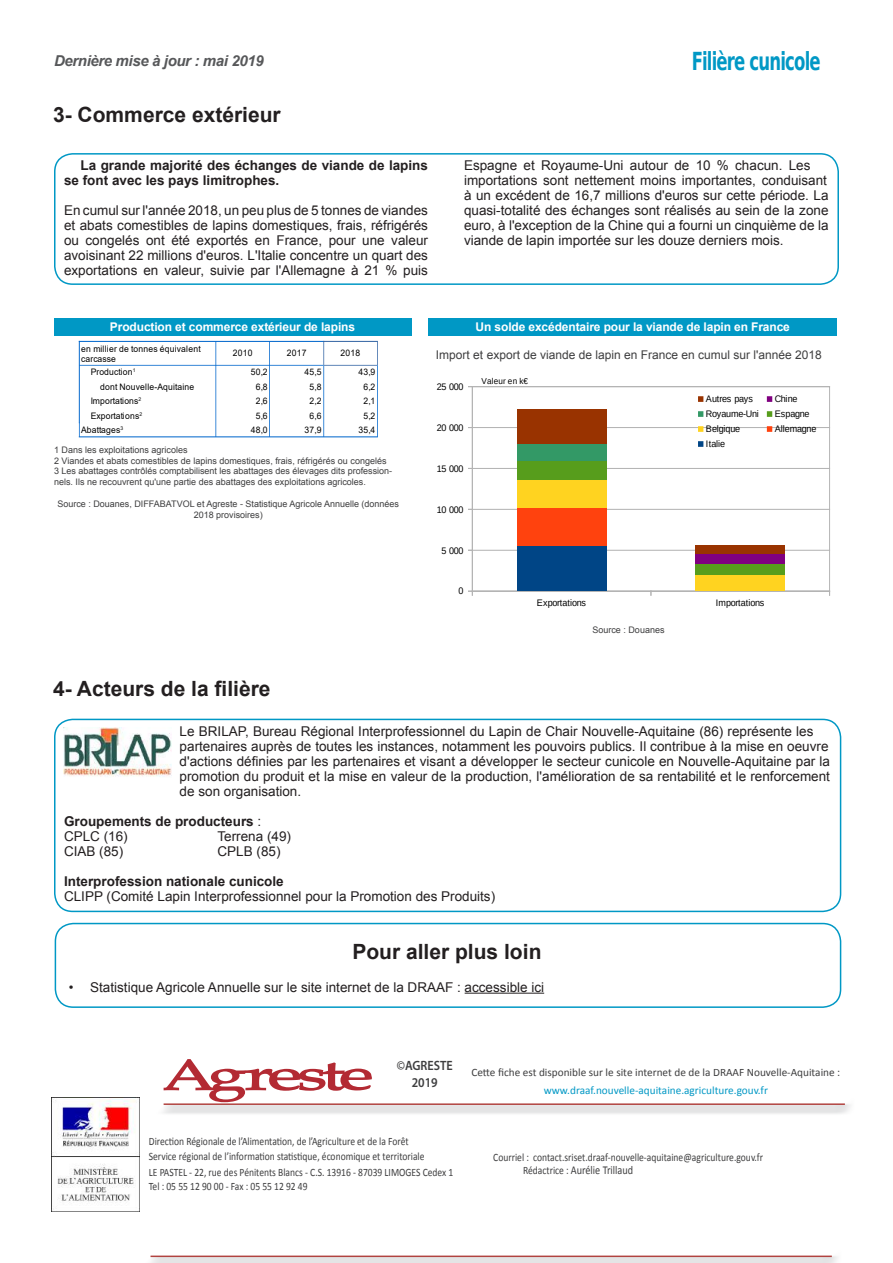
<style>
.page{position:relative;width:893px;height:1263px;background:#fff}
.page>*{position:absolute;margin:0;border:0;box-sizing:border-box;transform-origin:0 0}
.t1{font:700 24.75px "DejaVu Sans";letter-spacing:-.05em;color:#0098c5;scale:.67 1}
.t2{font:700 21px "Arial";color:#231f20}
.t3{font:italic 700 15px "Arial";letter-spacing:-.025em;color:#57585a}
.t4{font:13.5px/15px "Arial";color:#231f20}
.t5{font:700 13.5px/15px "Arial";color:#231f20}
.t6{font:600 13.5px/16.2px "Myriad Pro";color:#3e3e3f;text-align:center;scale:.9 1}
.t7{font:700 12px "Arial";letter-spacing:-.01em;color:#fff}
.t8{font:12px "Arial";color:#3e3e3f}
.t9{font:12px "Calibri";color:#3e3e3f;scale:.85 1}
.t10{font:11.25px/15.6px "Calibri";color:#3e3e3f;scale:.85 1}
.t11{font:11.25px "Calibri";color:#3e3e3f}
.t12{font:11.25px "Calibri";color:#0098c5}
.t13{font:9.45px "Liberation Sans";letter-spacing:-.03em;color:#000;scale:.95 1}
.t14{font:9px/10.8px "Arial";color:#3e3e3f}
.t15{font:9px/10.5px "Arial";letter-spacing:.025em;color:#000;scale:.96 1}
.t16{font:8.55px "Liberation Sans";letter-spacing:.025em;color:#000;scale:.95 1}
.s1{font-weight:400}
.s2{font-size:11.25px}
</style>
<div class="page">
<div style="left:155px;top:1095px;width:700px;height:20px;background:#939598;opacity:.75"></div>
<hr style="left:164px;top:1103px;width:681px;height:2px;background:#b14340">
<img style="left:51px;top:1097px;width:89px;height:114px">
<svg style="left:164px;top:1059px;width:208px;height:43px"></svg>
<div style="left:142px;top:1248px;width:700px;height:15px;background:#939598;opacity:.75"></div>
<hr style="left:151px;top:1255px;width:681px;height:2px;background:#b14340">
<hr style="left:465px;top:993px;width:79px;height:1px;background:#231f20">
<div style="left:55px;top:923px;width:786px;height:85px;border:2px solid #0098c5;border-radius:18px"></div>
<div style="left:54px;top:719px;width:787px;height:193px;border:2px solid #0098c5;border-radius:18px"></div>
<svg style="left:473px;top:387px;width:357px;height:204px"></svg>
<hr style="left:472px;top:550px;width:358px;height:1px;background:#b3b3b3">
<hr style="left:472px;top:509px;width:358px;height:1px;background:#b3b3b3">
<hr style="left:472px;top:468px;width:358px;height:1px;background:#b3b3b3">
<hr style="left:472px;top:427px;width:358px;height:1px;background:#b3b3b3">
<hr style="left:472px;top:386px;width:358px;height:1px;background:#b3b3b3">
<hr style="left:472px;top:591px;width:358px;height:1px;background:#b3b3b3">
<hr style="left:472px;top:387px;width:1px;height:204px;background:#b3b3b3">
<div style="left:517px;top:546px;width:89px;height:45px;background:#004586"></div>
<div style="left:517px;top:507px;width:89px;height:39px;background:#ff420e"></div>
<div style="left:696px;top:574px;width:89px;height:17px;background:#ffd320"></div>
<div style="left:517px;top:480px;width:89px;height:27px;background:#ffd320"></div>
<div style="left:696px;top:564px;width:89px;height:10px;background:#579d1c"></div>
<div style="left:517px;top:461px;width:89px;height:19px;background:#579d1c"></div>
<div style="left:517px;top:444px;width:89px;height:17px;background:#396"></div>
<div style="left:696px;top:553px;width:89px;height:11px;background:#800080"></div>
<div style="left:696px;top:545px;width:89px;height:8px;background:#930"></div>
<div style="left:517px;top:409px;width:89px;height:35px;background:#930"></div>
<svg style="left:698px;top:441px;width:5px;height:6px"></svg>
<svg style="left:767px;top:426px;width:5px;height:6px"></svg>
<svg style="left:698px;top:426px;width:5px;height:6px"></svg>
<svg style="left:767px;top:411px;width:5px;height:6px"></svg>
<svg style="left:698px;top:411px;width:5px;height:6px"></svg>
<svg style="left:767px;top:396px;width:5px;height:6px"></svg>
<svg style="left:698px;top:396px;width:5px;height:6px"></svg>
<div style="left:429px;top:319px;width:408px;height:17px;background:#0098c5"></div>
<div style="left:54px;top:153px;width:785px;height:132px;border:2px solid #0098c5;border-radius:18px"></div>
<hr style="left:79px;top:437px;width:298px;height:1px;background:#06c">
<svg style="left:79px;top:341px;width:299px;height:96px"></svg>
<div style="left:54px;top:319px;width:357px;height:17px;background:#0098c5"></div>
<img style="left:63px;top:728px;width:108px;height:49px">
<p class="t3" style="left:54px;top:51px;width:211px">Dernière mise à jour : mai 2019</p>
<h1 class="t1" style="left:692px;top:41px;width:194px">Filière cunicole</h1>
<h2 class="t2" style="left:53px;top:100px;width:229px">3- Commerce extérieur</h2>
<p class="t5" style="left:64px;top:159px;width:366px;text-indent:16px">La grande majorité des échanges de viande de lapins se font avec les pays limitrophes.</p>
<p class="t4" style="left:64px;top:203px;width:366px;text-align:justify">En cumul sur l'année 2018, un peu plus de 5 tonnes de viandes et abats comestibles de lapins domestiques, frais, réfrigérés ou congelés ont été exportés en France, pour une valeur avoisinant 22 millions d'euros. L'Italie concentre un quart des exportations en valeur, suivie par l'Allemagne à 21 % puis</p>
<p class="t4" style="left:464px;top:158px;width:366px">Espagne et Royaume-Uni autour de 10 % chacun. Les importations sont nettement moins importantes, conduisant à un excédent de 16,7 millions d'euros sur cette période. La quasi-totalité des échanges sont réalisés au sein de la zone euro, à l'exception de la Chine qui a fourni un cinquième de la viande de lapin importée sur les douze derniers mois.</p>
<p class="t7" style="left:110px;top:318px;width:247px">Production et commerce extérieur de lapins</p>
<p class="t15" style="left:81px;top:343px;width:126px">en millier de tonnes équivalent carcasse</p>
<p class="t15" style="left:91px;top:367px;width:48px">Production<sup>1</sup></p>
<p class="t15" style="left:91px;top:396px;width:54px">Importations<sup>2</sup></p>
<p class="t15" style="left:91px;top:410px;width:55px">Exportations<sup>2</sup></p>
<p class="t15" style="left:81px;top:424px;width:45px">Abattages<sup>3</sup></p>
<p class="t15" style="left:233px;top:348px;width:22px">2010</p>
<p class="t15" style="left:287px;top:348px;width:22px">2017</p>
<p class="t15" style="left:341px;top:348px;width:22px">2018</p>
<p class="t15" style="left:251px;top:367px;width:19px">50,2</p>
<p class="t15" style="left:305px;top:367px;width:19px">45,5</p>
<p class="t15" style="left:358px;top:367px;width:19px">43,9</p>
<p class="t15" style="left:100px;top:381px;width:99px">dont Nouvelle-Aquitaine</p>
<p class="t15" style="left:256px;top:381px;width:14px">6,8</p>
<p class="t15" style="left:310px;top:381px;width:14px">5,8</p>
<p class="t15" style="left:363px;top:381px;width:14px">6,2</p>
<p class="t15" style="left:256px;top:396px;width:14px">2,6</p>
<p class="t15" style="left:310px;top:396px;width:14px">2,2</p>
<p class="t15" style="left:363px;top:396px;width:14px">2,1</p>
<p class="t15" style="left:256px;top:410px;width:14px">5,6</p>
<p class="t15" style="left:310px;top:410px;width:14px">6,6</p>
<p class="t15" style="left:363px;top:410px;width:14px">5,2</p>
<p class="t15" style="left:251px;top:424px;width:19px">48,0</p>
<p class="t15" style="left:305px;top:424px;width:19px">37,9</p>
<p class="t15" style="left:358px;top:424px;width:19px">35,4</p>
<p class="t14" style="left:54px;top:444px;width:340px">1 Dans les exploitations agricoles<br>2 Viandes et abats comestibles de lapins domestiques, frais, réfrigérés ou congelés 3 Les abattages contrôlés comptabilisent les abattages des élevages dits profession&shy;nels. Ils ne recouvrent qu'une partie des abattages des exploitations agricoles.</p>
<p class="t14" style="left:57px;top:498px;width:343px;text-align:center">Source : Douanes, DIFFABATVOL et Agreste - Statistique Agricole Annuelle (données<br>2018 provisoires)</p>
<p class="t7" style="left:476px;top:318px;width:316px">Un solde excédentaire pour la viande de lapin en France</p>
<p class="t8" style="left:436px;top:347px;width:387px">Import et export de viande de lapin en France en cumul sur l'année 2018</p>
<p class="t13" style="left:437px;top:381px;width:30px">25 000</p>
<p class="t13" style="left:437px;top:421px;width:30px">20 000</p>
<p class="t13" style="left:437px;top:462px;width:30px">15 000</p>
<p class="t13" style="left:437px;top:503px;width:30px">10 000</p>
<p class="t13" style="left:442px;top:544px;width:25px">5 000</p>
<p class="t13" style="left:458px;top:585px;width:7px">0</p>
<p class="t16" style="left:482px;top:376px;width:50px">Valeur en k€</p>
<p class="t13" style="left:706px;top:393px;width:51px">Autres pays</p>
<p class="t13" style="left:775px;top:393px;width:25px">Chine</p>
<p class="t13" style="left:706px;top:408px;width:57px">Royaume-Uni</p>
<p class="t13" style="left:775px;top:408px;width:38px">Espagne</p>
<p class="t13" style="left:706px;top:423px;width:37px">Belgique</p>
<p class="t13" style="left:775px;top:423px;width:45px">Allemagne</p>
<p class="t13" style="left:706px;top:438px;width:22px">Italie</p>
<p class="t13" style="left:537px;top:597px;width:53px">Exportations</p>
<p class="t13" style="left:716px;top:597px;width:53px">Importations</p>
<p class="t14" style="left:592px;top:624px;width:74px">Source : Douanes</p>
<h2 class="t2" style="left:53px;top:674px;width:219px">4- Acteurs de la filière</h2>
<p class="t4" style="left:180px;top:724px;width:652px">Le BRILAP, Bureau Régional Interprofessionnel du Lapin de Chair Nouvelle-Aquitaine (86) représente les partenaires auprès de toutes les instances, notamment les pouvoirs publics. Il contribue à la mise en oeuvre d'actions définies par les partenaires et visant a développer le secteur cunicole en Nouvelle-Aquitaine par la promotion du produit et la mise en valeur de la production, l'amélioration de sa rentabilité et le renforcement de son organisation.</p>
<p class="t5" style="left:64px;top:814px;width:199px">Groupements de producteurs <span class="s1">:<br>CPLC (16)</span></p>
<p class="t4" style="left:217px;top:829px;width:75px">Terrena (49)</p>
<p class="t4" style="left:64px;top:844px;width:61px">CIAB (85)</p>
<p class="t4" style="left:217px;top:844px;width:65px">CPLB (85)</p>
<p class="t5" style="left:64px;top:874px;width:221px">Interprofession nationale cunicole</p>
<p class="t4" style="left:64px;top:889px;width:433px">CLIPP (Comité Lapin Interprofessionnel pour la Promotion des Produits)</p>
<h2 class="t2" style="left:352px;top:938px;width:191px">Pour aller plus loin</h2>
<p class="t4" style="left:69px;top:980px;width:477px">• Statistique Agricole Annuelle sur le site internet de la DRAAF : accessible ici</p>
<p class="t6" style="left:397px;top:1057px;width:64px">©AGRESTE<br>2019</p>
<p class="t10" style="left:149px;top:1133px;width:360px">Direction Régionale de l’Alimentation, de l’Agriculture et de la Forêt<br>Service régional de l’information statistique, économique et territoriale<br>LE PASTEL - 22, rue des Pénitents Blancs - C.S. 13916 - 87039 LIMOGES Cedex 1</p>
<p class="t10" style="left:149px;top:1178px;width:188px">Tel : 05 55 12 90 00 - Fax : 05 55 12 92 49</p>
<p class="t11" style="left:471px;top:1065px;width:370px">Cette fiche est disponible sur le site internet de de la DRAAF Nouvelle-Aquitaine :</p>
<p class="t12" style="left:544px;top:1083px;width:226px">www.draaf.nouvelle-aquitaine.agriculture.gouv.fr</p>
<p class="t10" style="left:493px;top:1149px;width:319px">Courriel : contact.sriset.draaf-nouvelle-aquitaine@agriculture.gouv.fr</p>
<p class="t9" style="left:523px;top:1162px;width:131px"><span class="s2">Rédactrice :</span> Aurélie Trillaud</p>
</div>
